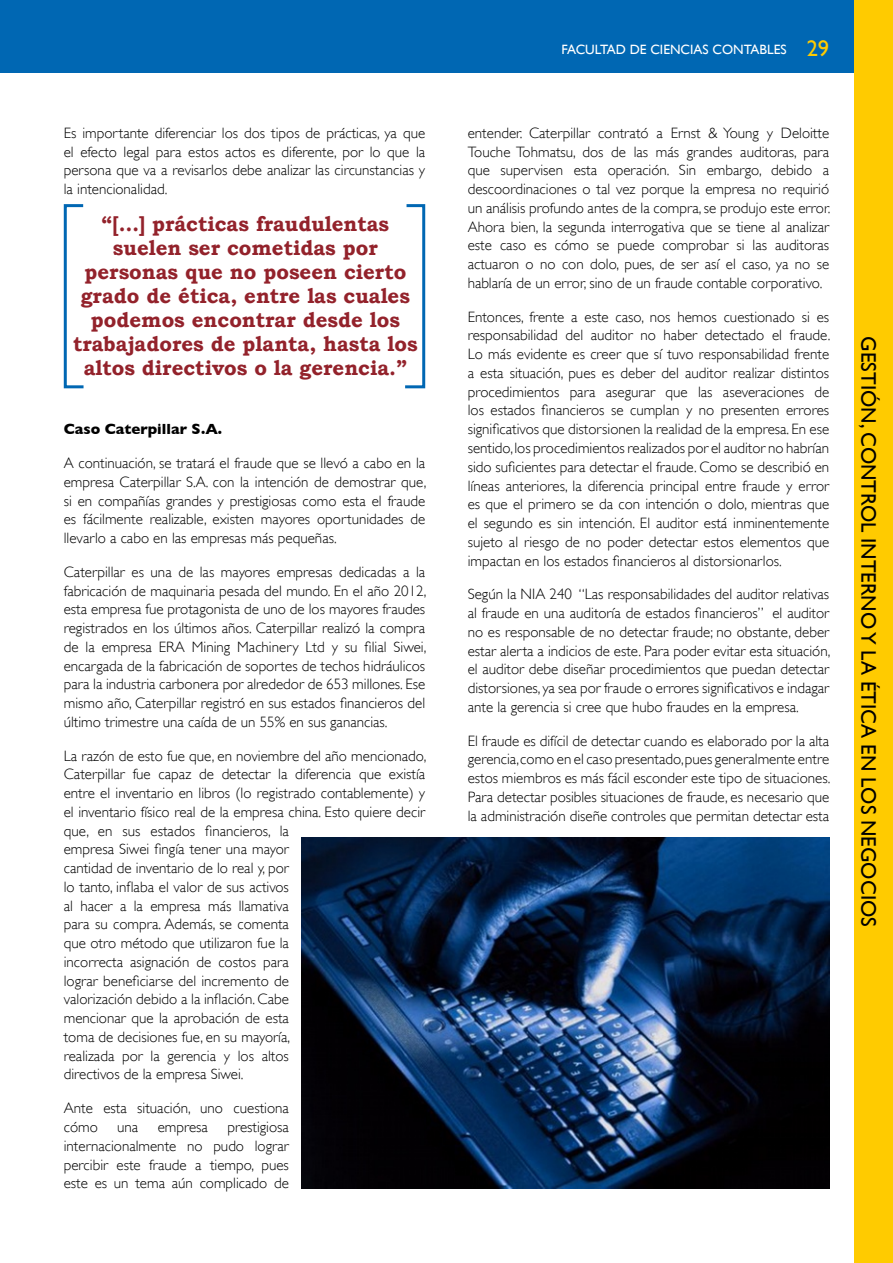
<style>
.page{position:relative;width:893px;height:1263px;background:#fff}
.page>*{position:absolute;margin:0;border:0;box-sizing:border-box;transform-origin:0 0}
.t1{font:700 21px/24px "Bookman Old Style";color:#93222b;text-align:center}
.t2{font:21px "Gill Sans";color:#000}
.t3{font:300 15px/18.8px "Gill Sans";color:#000;text-align:justify}
.t4{font:700 15px "Gill Sans";color:#000}
.t5{font:13.5px "Gill Sans";color:#fff}
.s1{font-size:22.5px;color:#ffcb00}
</style>
<div class="page">
<div style="left:0;top:0;width:893px;height:72px;background:#0067b3"></div>
<div style="left:854px;top:0;width:39px;height:1263px;background:#ffcb00"></div>
<div style="left:64px;top:204px;width:21px;height:184px;border:3px solid #0067b3"></div>
<svg style="left:405px;top:204px;width:21px;height:185px"></svg>
<img style="left:302px;top:837px;width:527px;height:351px">
<p class="t3" style="left:64px;top:124px;width:363px">Es importante diferenciar los dos tipos de prácticas, ya que el efecto legal para estos actos es diferente, por lo que la persona que va a revisarlos debe analizar las circunstancias y la intencionalidad.</p>
<h1 class="t1" style="left:73px;top:211px;width:346px">“[…] prácticas fraudulentas suelen ser cometidas por personas que no poseen cierto grado de ética, entre las cuales podemos encontrar desde los trabajadores de planta, hasta los altos directivos o la gerencia.”</h1>
<p class="t4" style="left:64px;top:420px;width:160px">Caso Caterpillar S.A.</p>
<p class="t3" style="left:64px;top:454px;width:364px">A continuación, se tratará el fraude que se llevó a cabo en la empresa Caterpillar S.A. con la intención de demostrar que, si en compañías grandes y prestigiosas como esta el fraude es fácilmente realizable, existen mayores oportunidades de llevarlo a cabo en las empresas más pequeñas.</p>
<p class="t3" style="left:64px;top:562px;width:364px">Caterpillar es una de las mayores empresas dedicadas a la fabricación de maquinaria pesada del mundo. En el año 2012, esta empresa fue protagonista de uno de los mayores fraudes registrados en los últimos años. Caterpillar realizó la compra de la empresa ERA Mining Machinery Ltd y su filial Siwei, encargada de la fabricación de soportes de techos hidráulicos para la industria carbonera por alrededor de 653 millones. Ese mismo año, Caterpillar registró en sus estados financieros del último trimestre una caída de un 55% en sus ganancias.</p>
<p class="t3" style="left:64px;top:746px;width:364px;text-align:left">La razón de esto fue que, en noviembre del año mencionado, Caterpillar fue capaz de detectar la diferencia que existía entre el inventario en libros (lo registrado contablemente) y el inventario físico real de la empresa china. Esto quiere decir que, en sus estados financieros, la<br>empresa Siwei fingía tener una mayor<br>cantidad de inventario de lo real y, por<br>lo tanto, inflaba el valor de sus activos<br>al hacer a la empresa más llamativa<br>para su compra. Además, se comenta<br>que otro método que utilizaron fue la<br>incorrecta asignación de costos para<br>lograr beneficiarse del incremento de<br>valorización debido a la inflación. Cabe<br>mencionar que la aprobación de esta<br>toma de decisiones fue, en su mayoría,<br>realizada por la gerencia y los altos<br>directivos de la empresa Siwei.</p>
<p class="t3" style="left:64px;top:1099px;width:227px">Ante esta situación, uno cuestiona cómo</p>
<p class="t3" style="left:64px;top:1118px;width:227px;text-indent:164px">prestigiosa internacionalmente no pudo lograr percibir este fraude a tiempo, pues este es un tema aún complicado de</p>
<p class="t3" style="left:117px;top:1118px;width:23px">una</p>
<p class="t3" style="left:158px;top:1118px;width:52px">empresa</p>
<p class="t5" style="left:562px;top:41px;width:269px">FACULTAD DE CIENCIAS CONTABLES <span class="s1">29</span></p>
<p class="t3" style="left:468px;top:124px;width:364px">entender. Caterpillar contrató a Ernst &amp; Young y Deloitte Touche Tohmatsu, dos de las más grandes auditoras, para que supervisen esta operación. Sin embargo, debido a descoordinaciones o tal vez porque la empresa no requirió un análisis profundo antes de la compra, se produjo este error.<br>Ahora bien, la segunda interrogativa que se tiene al analizar este caso es cómo se puede comprobar si las auditoras actuaron o no con dolo, pues, de ser así el caso, ya no se hablaría de un error, sino de un fraude contable corporativo.</p>
<p class="t3" style="left:468px;top:307px;width:364px">Entonces, frente a este caso, nos hemos cuestionado si es responsabilidad del auditor no haber detectado el fraude.<br>Lo más evidente es creer que sí tuvo responsabilidad frente a esta situación, pues es deber del auditor realizar distintos procedimientos para asegurar que las aseveraciones de los estados financieros se cumplan y no presenten errores significativos que distorsionen la realidad de la empresa. En ese sentido, los procedimientos realizados por el auditor no habrían sido suficientes para detectar el fraude. Como se describió en líneas anteriores, la diferencia principal entre fraude y error es que el primero se da con intención o dolo, mientras que el segundo es sin intención. El auditor está inminentemente sujeto al riesgo de no poder detectar estos elementos que impactan en los estados financieros al distorsionarlos.</p>
<p class="t3" style="left:468px;top:585px;width:364px">Según la NIA 240 “Las responsabilidades del auditor relativas al fraude en una auditoría de estados financieros” el auditor no es responsable de no detectar fraude; no obstante, deber estar alerta a indicios de este. Para poder evitar esta situación, el auditor debe diseñar procedimientos que puedan detectar distorsiones, ya sea por fraude o errores significativos e indagar ante la gerencia si cree que hubo fraudes en la empresa.</p>
<p class="t3" style="left:468px;top:731px;width:364px">El fraude es difícil de detectar cuando es elaborado por la alta gerencia, como en el caso presentado, pues generalmente entre estos miembros es más fácil esconder este tipo de situaciones.<br>Para detectar posibles situaciones de fraude, es necesario que la administración diseñe controles que permitan detectar esta</p>
<h1 class="t2" style="left:881px;top:336px;width:592px;rotate:90deg">GESTIÓN, CONTROL INTERNO Y LA ÉTICA EN LOS NEGOCIOS</h1>
</div>
